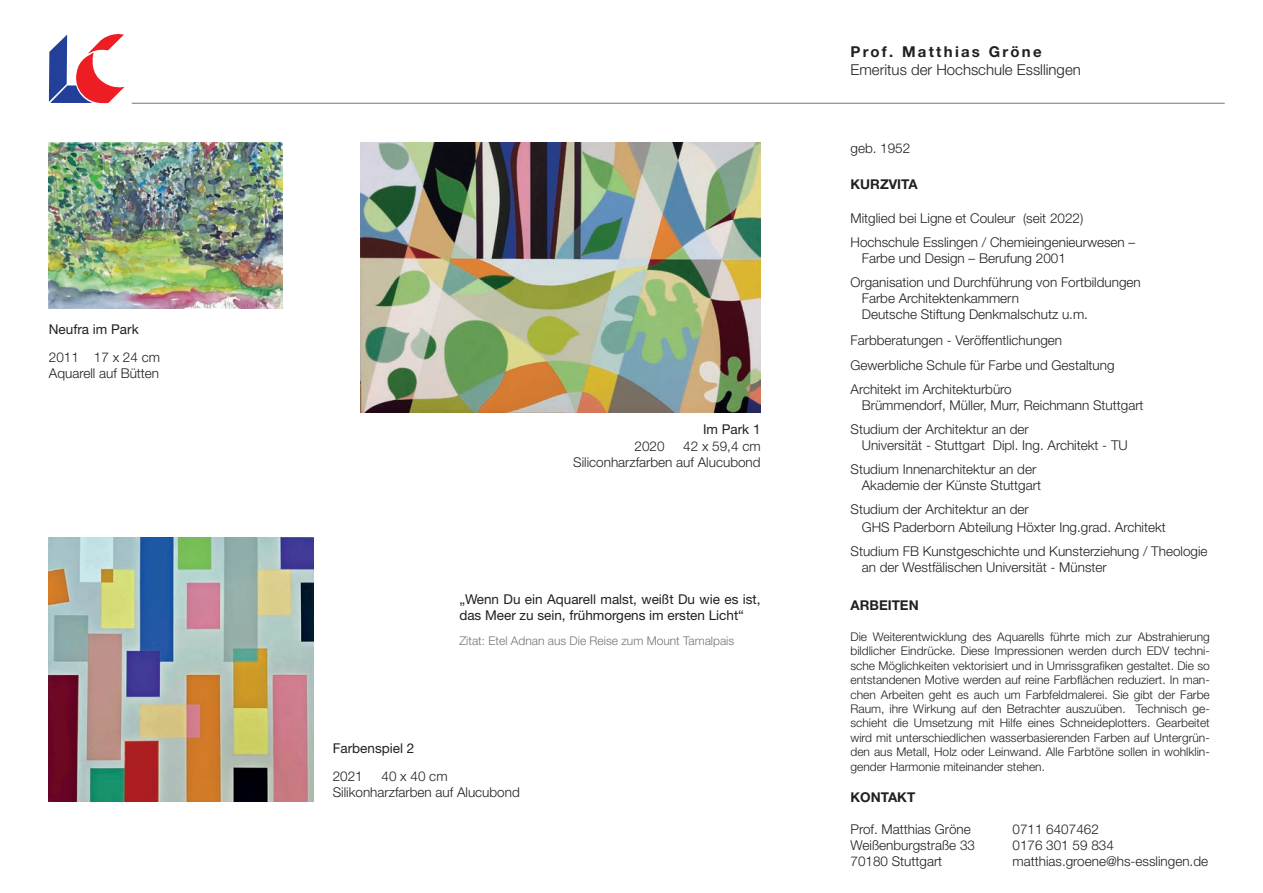
<style>
.page{position:relative;width:1263px;height:893px;background:#fff}
.page>*{position:absolute;margin:0;border:0;box-sizing:border-box;transform-origin:0 0}
.t1{font:300 15px "Helvetica Neue LT";color:#231f20}
.t2{font:700 15px "Helvetica Neue LT";letter-spacing:.15em;color:#231f20}
.t3{font:300 13.5px/16.2px "Helvetica Neue LT";color:#231f20}
.t4{font:13.5px/16.2px "Helvetica Neue LT";color:#231f20}
.t5{font:700 13.5px "Helvetica Neue LT";color:#231f20}
.t6{font:300 12px/14.4px "Helvetica Neue LT";color:#231f20;text-align:justify}
.t7{font:300 12px "Helvetica Neue LT";color:#767576}
</style>
<div class="page">
<svg style="left:49px;top:34px;width:76px;height:69px"></svg>
<hr style="left:132px;top:103px;width:1093px;height:1px;background:#767576">
<img style="left:49px;top:142px;width:234px;height:166px">
<img style="left:360px;top:142px;width:400px;height:270px">
<img style="left:49px;top:538px;width:264px;height:264px">
<p class="t4" style="left:49px;top:321px;width:91px">Neufra im Park</p>
<p class="t3" style="left:49px;top:349px;width:113px">2011 17 x 24 cm<br>Aquarell auf Bütten</p>
<p class="t4" style="left:703px;top:421px;width:59px">Im Park 1</p>
<p class="t3" style="left:573px;top:437px;width:189px;text-align:right">42 x 59,4 cm<br>Siliconharzfarben auf Alucubond</p>
<p class="t3" style="left:634px;top:437px;width:32px">2020</p>
<p class="t4" style="left:459px;top:591px;width:303px">„Wenn Du ein Aquarell malst, weißt Du wie es ist, das Meer zu sein, frühmorgens im ersten Licht“</p>
<p class="t7" style="left:459px;top:633px;width:276px">Zitat: Etel Adnan aus Die Reise zum Mount Tamalpais</p>
<p class="t4" style="left:333px;top:740px;width:83px">Farbenspiel 2</p>
<p class="t3" style="left:333px;top:768px;width:32px">2021</p>
<p class="t3" style="left:333px;top:768px;width:189px;text-indent:49px">40 x 40 cm<br>Silikonharzfarben auf Alucubond</p>
<p class="t2" style="left:850px;top:42px;width:193px">Prof. Matthias Gröne</p>
<p class="t1" style="left:850px;top:60px;width:232px">Emeritus der Hochschule Essllingen</p>
<p class="t3" style="left:850px;top:140px;width:61px">geb. 1952</p>
<p class="t5" style="left:850px;top:176px;width:69px">KURZVITA</p>
<p class="t3" style="left:850px;top:206px;width:286px;line-height:23.7px">Mitglied bei Ligne et Couleur (seit 2022)<br>Hochschule Esslingen / Chemieingenieurwesen –</p>
<p class="t3" style="left:850px;top:246px;width:292px;line-height:23.7px;text-indent:11px">Farbe und Design – Berufung 2001<br>Organisation und Durchführung von Fortbildungen</p>
<p class="t3" style="left:862px;top:290px;width:228px">Farbe Architektenkammern<br>Deutsche Stiftung Denkmalschutz u.m.</p>
<p class="t3" style="left:850px;top:327px;width:266px;line-height:25.5px">Farbberatungen - Veröffentlichungen<br>Gewerbliche Schule für Farbe und Gestaltung</p>
<p class="t3" style="left:862px;top:381px;width:283px;text-indent:-11px">Architekt im Architekturbüro<br>Brümmendorf, Müller, Murr, Reichmann Stuttgart</p>
<p class="t3" style="left:862px;top:421px;width:268px;text-indent:-11px">Studium der Architektur an der<br>Universität - Stuttgart Dipl. Ing. Architekt - TU</p>
<p class="t3" style="left:862px;top:461px;width:181px;text-indent:-11px">Studium Innenarchitektur an der<br>Akademie der Künste Stuttgart</p>
<p class="t3" style="left:862px;top:500px;width:306px;line-height:18px;text-indent:-11px">Studium der Architektur an der<br>GHS Paderborn Abteilung Höxter Ing.grad. Architekt</p>
<p class="t3" style="left:862px;top:542px;width:347px;text-indent:-11px">Studium FB Kunstgeschichte und Kunsterziehung / Theologie an der Westfälischen Universität - Münster</p>
<p class="t5" style="left:850px;top:597px;width:70px">ARBEITEN</p>
<p class="t6" style="left:850px;top:629px;width:361px">Die Weiterentwicklung des Aquarells führte mich zur Abstrahierung bildlicher Eindrücke. Diese Impressionen werden durch EDV techni&shy;sche Möglichkeiten vektorisiert und in Umrissgrafiken gestaltet. Die so entstandenen Motive werden auf reine Farbflächen reduziert. In man&shy;chen Arbeiten geht es auch um Farbfeldmalerei. Sie gibt der Farbe Raum, ihre Wirkung auf den Betrachter auszuüben. Technisch ge&shy;schieht die Umsetzung mit Hilfe eines Schneideplotters. Gearbeitet wird mit unterschiedlichen wasserbasierenden Farben auf Untergrün&shy;den aus Metall, Holz oder Leinwand. Alle Farbtöne sollen in wohlklin&shy;gender Harmonie miteinander stehen.</p>
<p class="t5" style="left:850px;top:788px;width:66px">KONTAKT</p>
<p class="t3" style="left:850px;top:821px;width:122px">Prof. Matthias Gröne</p>
<p class="t3" style="left:1012px;top:821px;width:88px">0711 6407462</p>
<p class="t3" style="left:850px;top:837px;width:126px">Weißenburgstraße 33</p>
<p class="t3" style="left:1012px;top:837px;width:103px">0176 301 59 834</p>
<p class="t3" style="left:850px;top:853px;width:93px">70180 Stuttgart</p>
<p class="t3" style="left:1012px;top:853px;width:197px">matthias.groene@hs-esslingen.de</p>
</div>
